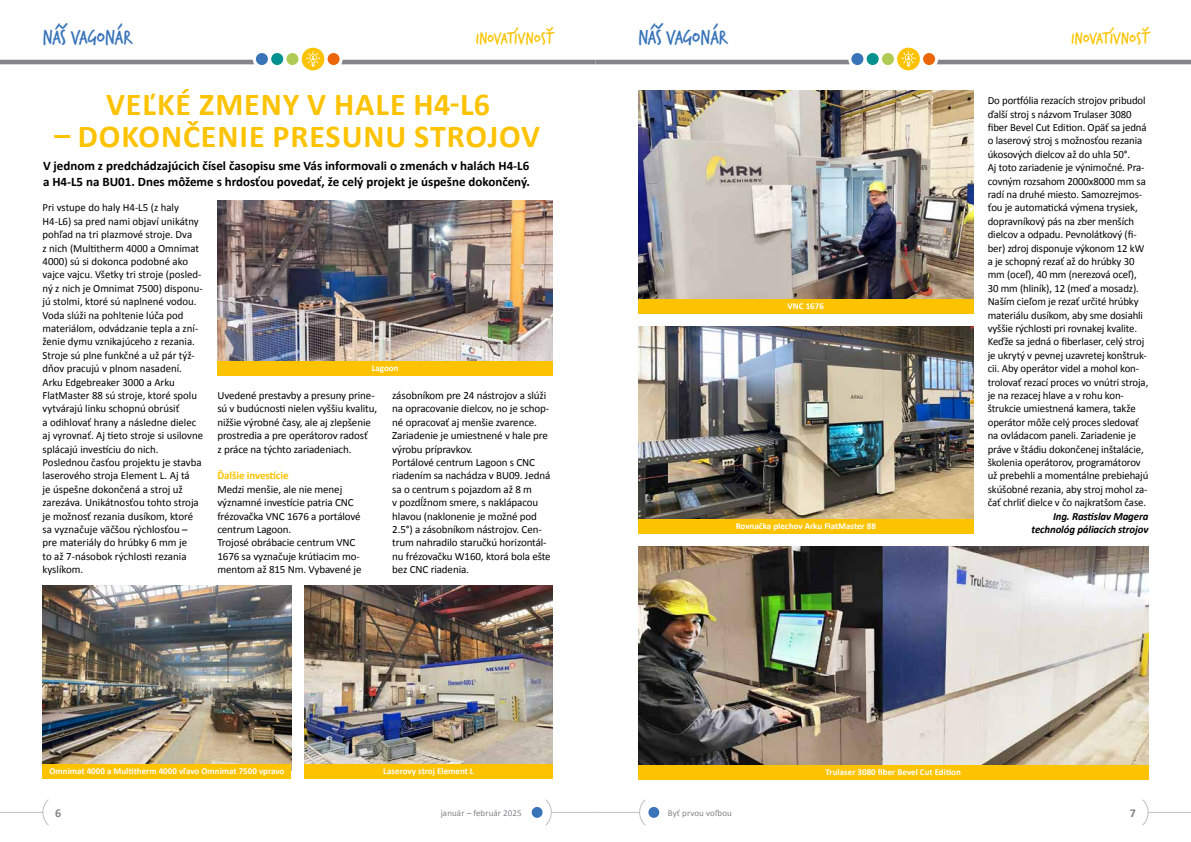
<style>
.page{position:relative;width:1191px;height:842px;background:#fff}
.page>*{position:absolute;margin:0;border:0;box-sizing:border-box;transform-origin:0 0}
.t1{font:700 32px "Calibri";letter-spacing:.03em;color:#fdc300}
.t2{font:21px "Verveine";letter-spacing:-.02em;color:#3974b9}
.t3{font:17px "Verveine";color:#fdc300}
.t4{font:700 13px/15.6px "Calibri";color:#000}
.t5{font:700 12px "Calibri";color:#838389}
.t6{font:11px/13.4px "Calibri";letter-spacing:-.01em;color:#000}
.t7{font:italic 700 11px/13.4px "Calibri";letter-spacing:-.01em;color:#000;text-align:right}
.t8{font:700 11px "Calibri";letter-spacing:-.01em;color:#fdc300}
.t9{font:700 9px "Calibri";color:#fff}
.t10{font:9px "Calibri";letter-spacing:.01em;color:#838389}
</style>
<div class="page">
<div style="left:531px;top:807px;width:11px;height:11px;background:#3974b9;border-radius:50%"></div>
<div style="left:648px;top:807px;width:11px;height:11px;background:#3974b9;border-radius:50%"></div>
<svg style="left:42px;top:799px;width:7px;height:26px"></svg>
<svg style="left:1142px;top:799px;width:7px;height:26px"></svg>
<svg style="left:545px;top:799px;width:7px;height:27px"></svg>
<svg style="left:639px;top:799px;width:7px;height:27px"></svg>
<hr style="left:0;top:812px;width:43px;height:1px;background:#c1bdc1">
<hr style="left:1148px;top:812px;width:43px;height:1px;background:#c1bdc1">
<hr style="left:551px;top:812px;width:44px;height:1px;background:#c1bdc1">
<hr style="left:595px;top:812px;width:44px;height:1px;background:#c1bdc1">
<svg style="left:0;top:48px;width:1191px;height:22px"></svg>
<img style="left:217px;top:201px;width:336px;height:160px">
<div style="left:217px;top:361px;width:336px;height:15px;background:#fdc300"></div>
<img style="left:43px;top:585px;width:248px;height:180px">
<img style="left:638px;top:91px;width:335px;height:208px">
<img style="left:638px;top:327px;width:335px;height:193px">
<img style="left:638px;top:546px;width:510px;height:219px">
<img style="left:304px;top:585px;width:249px;height:180px">
<div style="left:43px;top:765px;width:248px;height:14px;background:#fdc300"></div>
<div style="left:638px;top:299px;width:335px;height:14px;background:#fdc300"></div>
<div style="left:638px;top:520px;width:335px;height:14px;background:#fdc300"></div>
<div style="left:638px;top:765px;width:510px;height:14px;background:#fdc300"></div>
<div style="left:304px;top:765px;width:249px;height:14px;background:#fdc300"></div>
<h2 class="t2" style="left:43px;top:22px;width:92px">NÁŠ VAGONÁR</h2>
<h2 class="t2" style="left:638px;top:22px;width:92px">NÁŠ VAGONÁR</h2>
<h3 class="t3" style="left:476px;top:26px;width:81px">INOVATÍVNOSŤ</h3>
<h3 class="t3" style="left:1071px;top:26px;width:81px">INOVATÍVNOSŤ</h3>
<h1 class="t1" style="left:106px;top:81px;width:385px">VEĽKÉ ZMENY V HALE H4-L6</h1>
<h1 class="t1" style="left:55px;top:113px;width:487px">– DOKONČENIE PRESUNU STROJOV</h1>
<p class="t4" style="left:43px;top:157px;width:488px">V jednom z predchádzajúcich čísel časopisu sme Vás informovali o zmenách v halách H4-L6 a H4-L5 na BU01. Dnes môžeme s hrdosťou povedať, že celý projekt je úspešne dokončený.</p>
<p class="t6" style="left:43px;top:201px;width:162px">Pri vstupe do haly H4-L5 (z haly H4-L6) sa pred nami objaví unikátny pohľad na tri plazmové stroje. Dva<br>z nich (Multitherm 4000 a Omnimat 4000) sú si dokonca podobné ako vajce vajcu. Všetky tri stroje (posled&shy;ný z nich je Omnimat 7500) disponu&shy;jú stolmi, ktoré sú naplnené vodou.<br>Voda slúži na pohltenie lúča pod materiálom, odvádzanie tepla a zní&shy;ženie dymu vznikajúceho z rezania.<br>Stroje sú plne funkčné a už pár týž&shy;dňov pracujú v plnom nasadení.<br>Arku Edgebreaker 3000 a Arku FlatMaster 88 sú stroje, ktoré spolu vytvárajú linku schopnú obrúsiť<br>a odihlovať hrany a následne dielec aj vyrovnať. Aj tieto stroje si usilovne splácajú investíciu do nich.<br>Poslednou časťou projektu je stavba laserového stroja Element L. Aj tá<br>je úspešne dokončená a stroj už zarezáva. Unikátnosťou tohto stroja je možnosť rezania dusíkom, ktoré sa vyznačuje väčšou rýchlosťou – pre materiály do hrúbky 6 mm je<br>to až 7-násobok rýchlosti rezania kyslíkom.</p>
<p class="t9" style="left:372px;top:362px;width:28px">Lagoon</p>
<p class="t6" style="left:217px;top:388px;width:161px">Uvedené prestavby a presuny prine&shy;sú v budúcnosti nielen vyššiu kvalitu, nižšie výrobné časy, ale aj zlepšenie prostredia a pre operátorov radosť<br>z práce na týchto zariadeniach.</p>
<p class="t8" style="left:217px;top:468px;width:73px">Ďalšie investície</p>
<p class="t6" style="left:217px;top:482px;width:146px">Medzi menšie, ale nie menej významné investície patria CNC frézovačka VNC 1676 a portálové centrum Lagoon.<br>Trojosé obrábacie centrum VNC<br>1676 sa vyznačuje krútiacim mo&shy;mentom až 815 Nm. Vybavené je</p>
<p class="t6" style="left:392px;top:388px;width:160px">zásobníkom pre 24 nástrojov a slúži na opracovanie dielcov, no je schop&shy;né opracovať aj menšie zvarence.<br>Zariadenie je umiestnené v hale pre výrobu prípravkov.<br>Portálové centrum Lagoon s CNC riadením sa nachádza v BU09. Jedná sa o centrum s pojazdom až 8 m<br>v pozdĺžnom smere, s naklápacou hlavou (naklonenie je možné pod<br>2.5°) a zásobníkom nástrojov. Cen&shy;trum nahradilo staručkú horizontál&shy;nu frézovačku W160, ktorá bola ešte bez CNC riadenia.</p>
<p class="t9" style="left:787px;top:299px;width:38px">VNC 1676</p>
<p class="t9" style="left:735px;top:520px;width:142px">Rovnačka plechov Arku FlatMaster 88</p>
<p class="t6" style="left:987px;top:93px;width:162px">Do portfólia rezacích strojov pribudol ďalší stroj s názvom Trulaser 3080 fiber Bevel Cut Edition. Opäť sa jedná o laserový stroj s možnosťou rezania úkosových dielcov až do uhla 50°.<br>Aj toto zariadenie je výnimočné. Pra&shy;covným rozsahom 2000x8000 mm sa radí na druhé miesto. Samozrejmos&shy;ťou je automatická výmena trysiek, dopravníkový pás na zber menších dielcov a odpadu. Pevnolátkový (fi&shy;ber) zdroj disponuje výkonom 12 kW a je schopný rezať až do hrúbky 30 mm (oceľ), 40 mm (nerezová oceľ), 30 mm (hliník), 12 (meď a mosadz).<br>Naším cieľom je rezať určité hrúbky materiálu dusíkom, aby sme dosiahli vyššie rýchlosti pri rovnakej kvalite.<br>Keďže sa jedná o fiberlaser, celý stroj je ukrytý v pevnej uzavretej konštruk&shy;cii. Aby operátor videl a mohol kon&shy;trolovať rezací proces vo vnútri stroja, je na rezacej hlave a v rohu kon&shy;štrukcie umiestnená kamera, takže operátor môže celý proces sledovať na ovládacom paneli. Zariadenie je práve v štádiu dokončenej inštalácie, školenia operátorov, programátorov už prebehli a momentálne prebiehajú skúšobné rezania, aby stroj mohol za&shy;čať chrliť dielce v čo najkratšom čase.</p>
<p class="t7" style="left:1031px;top:509px;width:118px">Ing. Rastislav Magera technológ páliacich strojov</p>
<p class="t9" style="left:49px;top:765px;width:236px">Omnimat 4000 a Multitherm 4000 vľavo Omnimat 7500 vpravo</p>
<p class="t9" style="left:383px;top:765px;width:92px">Laserovy stroj Element L</p>
<p class="t9" style="left:825px;top:765px;width:137px">Trulaser 3080 fiber Bevel Cut Edition</p>
<p class="t5" style="left:55px;top:804px;width:8px">6</p>
<p class="t10" style="left:441px;top:806px;width:83px">január – február 2025</p>
<p class="t5" style="left:1129px;top:804px;width:8px">7</p>
<p class="t10" style="left:668px;top:806px;width:66px">Byť prvou voľbou</p>
</div>
